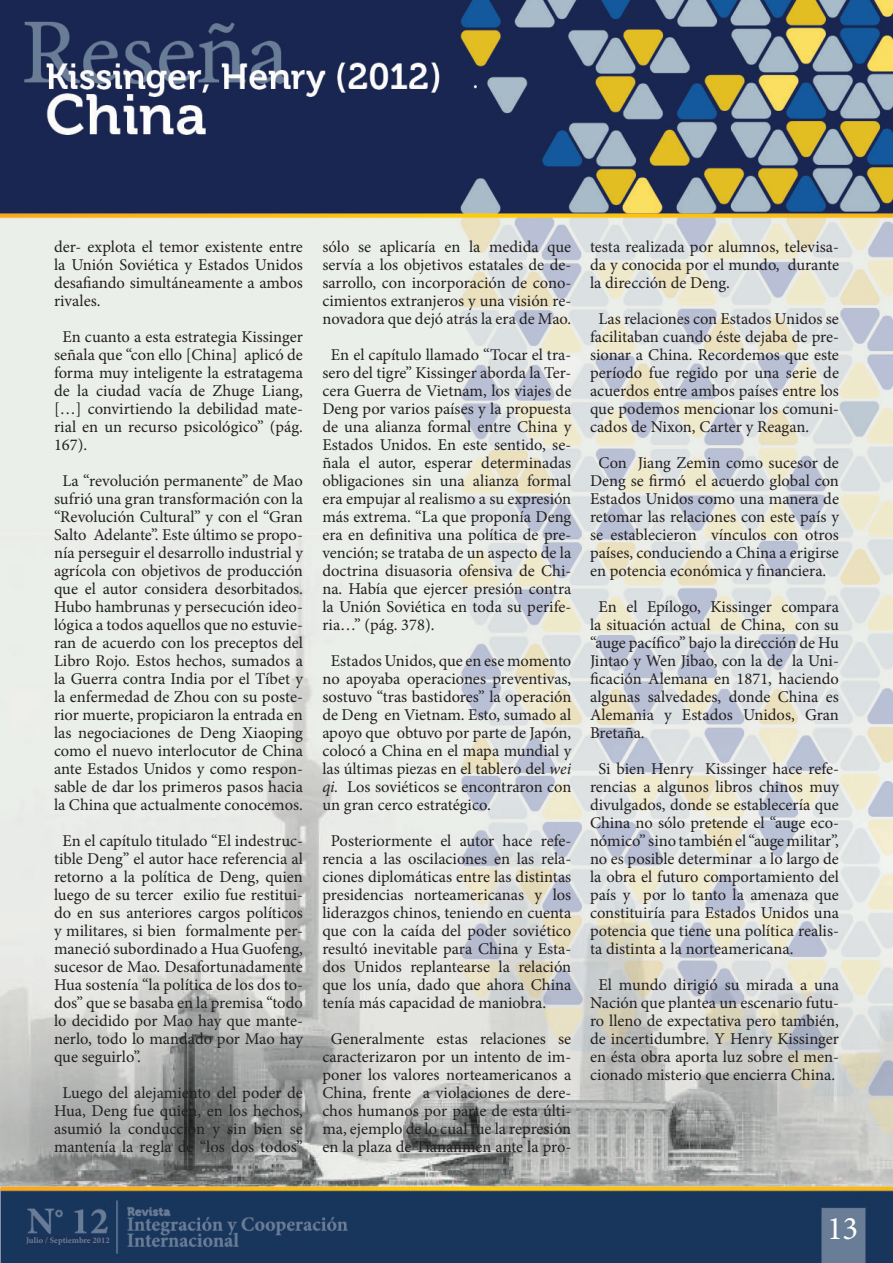
<style>
.page{position:relative;width:893px;height:1263px;background:#fff}
.page>*{position:absolute;margin:0;border:0;box-sizing:border-box;transform-origin:0 0}
.t1{font:33px "Minion Pro";color:#fffefc}
.t2{font:16.5px/18px "Minion Pro";color:#231f20;text-align:justify}
.t3{font:700 8.55px "Minion Pro";color:#6e7d9b}
.s1{font-style:italic}
</style>
<div class="page">
<img style="left:0;top:0;width:893px;height:1263px">
<div style="left:26px;top:1235px;width:83px;height:11px;background:#1c3257"></div>
<p class="t2" style="left:54px;top:238px;width:250px">der- explota el temor existente entre la Unión Soviética y Estados Unidos desafiando simultáneamente a ambos rivales.</p>
<p class="t2" style="left:54px;top:328px;width:250px;text-indent:8px">En cuanto a esta estrategia Kissinger señala que “con ello [China] aplicó de forma muy inteligente la estratagema de la ciudad vacía de Zhuge Liang, […] convirtiendo la debilidad mate&shy;rial en un recurso psicológico” (pág.<br>167).</p>
<p class="t2" style="left:54px;top:472px;width:250px;text-align:center">La “revolución permanente” de Mao sufrió una gran transformación con la “Revolución Cultural” y con el “Gran Salto Adelante”. Este último se propo&shy;nía perseguir el desarrollo industrial y agrícola con objetivos de producción que el autor considera desorbitados.<br>Hubo hambrunas y persecución ideo&shy;lógica a todos aquellos que no estuvie&shy;ran de acuerdo con los preceptos del Libro Rojo. Estos hechos, sumados a la Guerra contra India por el Tíbet y la enfermedad de Zhou con su poste&shy;rior muerte, propiciaron la entrada en las negociaciones de Deng Xiaoping como el nuevo interlocutor de China ante Estados Unidos y como respon&shy;sable de dar los primeros pasos hacia la China que actualmente conocemos.</p>
<p class="t2" style="left:54px;top:832px;width:250px;text-indent:8px">En el capítulo titulado “El indestruc&shy;tible Deng” el autor hace referencia al retorno a la política de Deng, quien luego de su tercer exilio fue restitui&shy;do en sus anteriores cargos políticos y militares, si bien formalmente per&shy;maneció subordinado a Hua Guofeng, sucesor de Mao. Desafortunadamente Hua sostenía “la política de los dos to&shy;dos” que se basaba en la premisa “todo lo decidido por Mao hay que mante&shy;nerlo, todo lo mandado por Mao hay que seguirlo”.</p>
<p class="t2" style="left:54px;top:1084px;width:250px;text-align:center">Luego del alejamiento del poder de Hua, Deng fue quien, en los hechos, asumió la conducción y sin bien se mantenía la regla de “los dos todos”</p>
<p class="t2" style="left:322px;top:238px;width:250px">sólo se aplicaría en la medida que servía a los objetivos estatales de de&shy;sarrollo, con incorporación de cono&shy;cimientos extranjeros y una visión re&shy;novadora que dejó atrás la era de Mao.</p>
<p class="t2" style="left:322px;top:346px;width:250px;text-indent:8px">En el capítulo llamado “Tocar el tra&shy;sero del tigre” Kissinger aborda la Ter&shy;cera Guerra de Vietnam, los viajes de Deng por varios países y la propuesta de una alianza formal entre China y Estados Unidos. En este sentido, se&shy;ñala el autor, esperar determinadas obligaciones sin una alianza formal era empujar al realismo a su expresión más extrema. “La que proponía Deng era en definitiva una política de pre&shy;vención; se trataba de un aspecto de la doctrina disuasoria ofensiva de Chi&shy;na. Había que ejercer presión contra la Unión Soviética en toda su perife&shy;ria…” (pág. 378).</p>
<p class="t2" style="left:322px;top:652px;width:250px;text-indent:8px">Estados Unidos, que en ese momento no apoyaba operaciones preventivas, sostuvo “tras bastidores” la operación de Deng en Vietnam. Esto, sumado al apoyo que obtuvo por parte de Japón, colocó a China en el mapa mundial y las últimas piezas en el tablero del <span class="s1">wei qi.</span> Los soviéticos se encontraron con un gran cerco estratégico.</p>
<p class="t2" style="left:322px;top:832px;width:250px;text-indent:8px">Posteriormente el autor hace refe&shy;rencia a las oscilaciones en las rela&shy;ciones diplomáticas entre las distintas presidencias norteamericanas y los liderazgos chinos, teniendo en cuenta que con la caída del poder soviético resultó inevitable para China y Esta&shy;dos Unidos replantearse la relación que los unía, dado que ahora China tenía más capacidad de maniobra.</p>
<p class="t2" style="left:322px;top:1030px;width:250px;text-align:center">Generalmente estas relaciones se caracterizaron por un intento de im&shy;poner los valores norteamericanos a China, frente a violaciones de dere&shy;chos humanos por parte de esta últi&shy;ma, ejemplo de lo cual fue la represión en la plaza de Tiananmen ante la pro-</p>
<p class="t2" style="left:590px;top:238px;width:250px">testa realizada por alumnos, televisa&shy;da y conocida por el mundo, durante la dirección de Deng.</p>
<p class="t2" style="left:590px;top:310px;width:250px;text-indent:8px">Las relaciones con Estados Unidos se facilitaban cuando éste dejaba de pre&shy;sionar a China. Recordemos que este período fue regido por una serie de acuerdos entre ambos países entre los que podemos mencionar los comuni&shy;cados de Nixon, Carter y Reagan.</p>
<p class="t2" style="left:590px;top:454px;width:250px;text-indent:8px">Con Jiang Zemin como sucesor de Deng se firmó el acuerdo global con Estados Unidos como una manera de retomar las relaciones con este país y se establecieron vínculos con otros países, conduciendo a China a erigirse en potencia económica y financiera.</p>
<p class="t2" style="left:590px;top:598px;width:250px;text-indent:8px">En el Epílogo, Kissinger compara la situación actual de China, con su “auge pacífico” bajo la dirección de Hu Jintao y Wen Jibao, con la de la Uni&shy;ficación Alemana en 1871, haciendo algunas salvedades, donde China es Alemania y Estados Unidos, Gran Bretaña.</p>
<p class="t2" style="left:590px;top:760px;width:250px;text-indent:8px">Si bien Henry Kissinger hace refe&shy;rencias a algunos libros chinos muy divulgados, donde se establecería que China no sólo pretende el “auge eco&shy;nómico” sino también el “auge militar”, no es posible determinar a lo largo de la obra el futuro comportamiento del país y por lo tanto la amenaza que constituiría para Estados Unidos una potencia que tiene una política realis&shy;ta distinta a la norteamericana.</p>
<p class="t2" style="left:590px;top:976px;width:250px;text-align:center">El mundo dirigió su mirada a una Nación que plantea un escenario futu&shy;ro lleno de expectativa pero también, de incertidumbre. Y Henry Kissinger en ésta obra aporta luz sobre el men&shy;cionado misterio que encierra China.</p>
<p class="t3" style="left:26px;top:1234px;width:85px">Julio / Septiembre 2012</p>
<h1 class="t1" style="left:827px;top:1206px;width:33px">13</h1>
</div>
